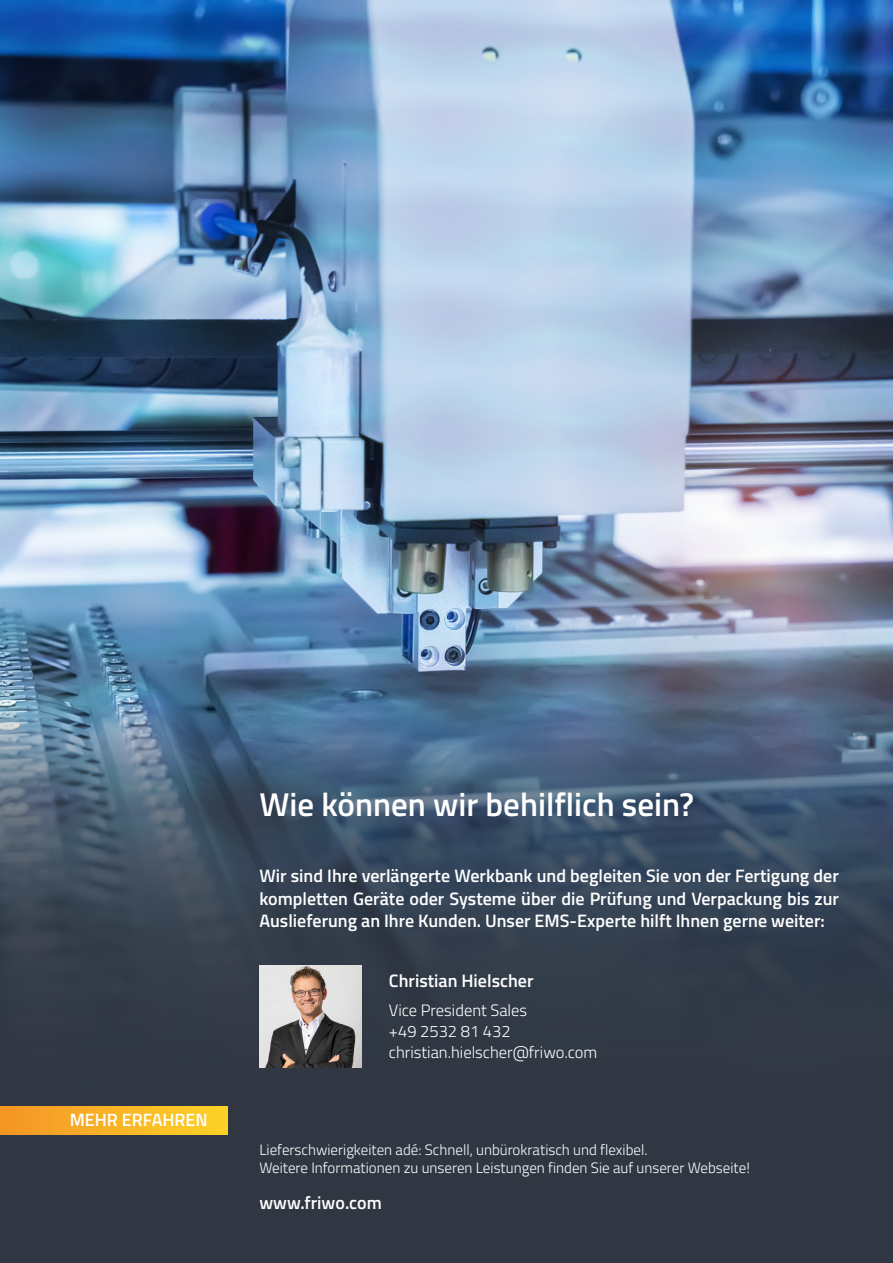
<style>
.page{position:relative;width:893px;height:1263px;background:#fff}
.page>*{position:absolute;margin:0;border:0;box-sizing:border-box;transform-origin:0 0}
.t1{font:600 33px "Titillium Web";color:#fff}
.t2{font:600 18px/22.5px "Titillium Web";color:#fff;text-align:justify}
.t3{font:600 17.85px "Titillium Web";color:#fff}
.t4{font:300 16.5px "Titillium Web";color:#fff}
.t5{font:300 15px "Titillium Web";color:#fff}
</style>
<div class="page">
<img style="left:0;top:0;width:893px;height:705px">
<svg style="left:0;top:705px;width:893px;height:558px;background:#384656"></svg>
<div style="left:0;top:1106px;width:227px;height:28px;background:linear-gradient(to right,#f59426,#fdd327)"></div>
<img style="left:259px;top:965px;width:102px;height:102px">
<p class="t3" style="left:70px;top:1106px;width:139px">MEHR ERFAHREN</p>
<p class="t1" style="left:259px;top:779px;width:436px">Wie können wir behilflich sein?</p>
<p class="t2" style="left:259px;top:863px;width:581px">Wir sind Ihre verlängerte Werkbank und begleiten Sie von der Fertigung der kompletten Geräte oder Systeme über die Prüfung und Verpackung bis zur Auslieferung an Ihre Kunden. Unser EMS-Experte hilft Ihnen gerne weiter:</p>
<p class="t2" style="left:389px;top:968px;width:146px">Christian Hielscher</p>
<p class="t4" style="left:389px;top:998px;width:140px">Vice President Sales</p>
<p class="t4" style="left:389px;top:1019px;width:123px">+49 2532 81 432</p>
<p class="t4" style="left:389px;top:1040px;width:210px">christian.hielscher@friwo.com</p>
<p class="t5" style="left:259px;top:1139px;width:390px">Lieferschwierigkeiten adé: Schnell, unbürokratisch und flexibel.</p>
<p class="t5" style="left:259px;top:1157px;width:492px">Weitere Informationen zu unseren Leistungen finden Sie auf unserer Webseite!</p>
<p class="t2" style="left:259px;top:1190px;width:124px">www.friwo.com</p>
</div>
